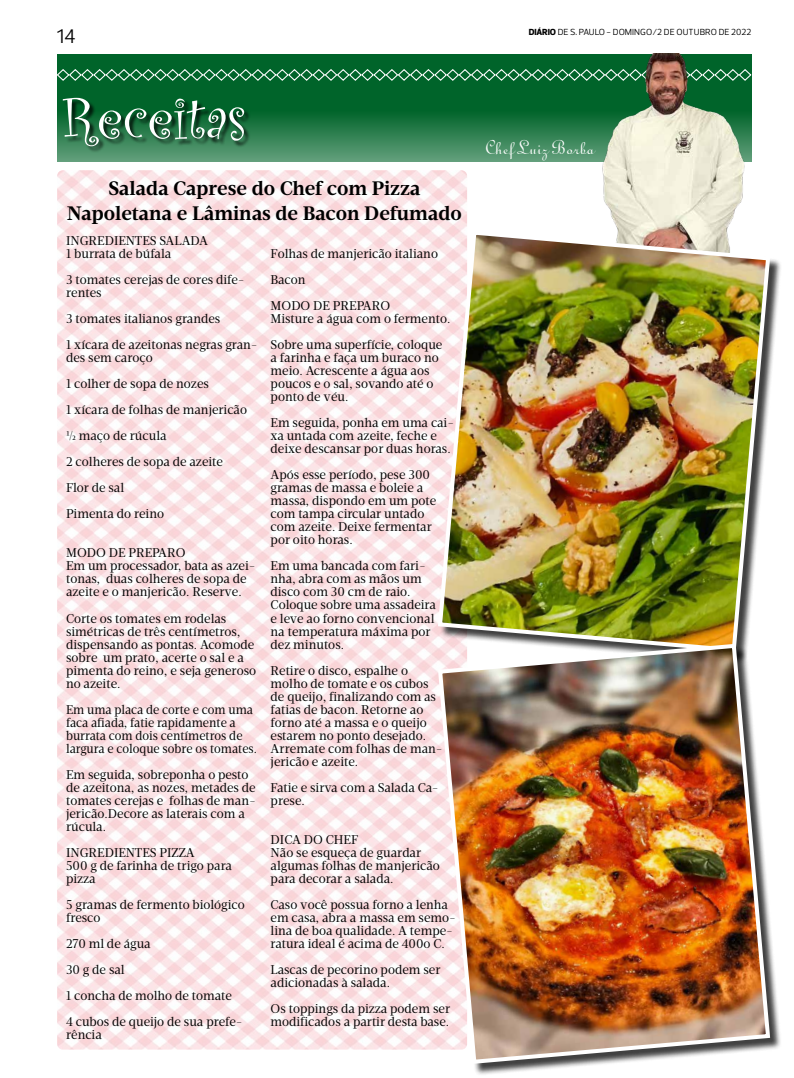
<style>
.page{position:relative;width:794px;height:1078px;background:#fff}
.page>*{position:absolute;margin:0;border:0;box-sizing:border-box;transform-origin:0 0}
.t1{font:62px "Curlz";color:#fff}
.t2{font:22px "Typo Upright BT";color:#fff}
.t3{font:700 20px/25px "Velino Text";color:#000;text-align:center}
.t4{font:20px "Prelo";color:#000}
.t5{font:13px/13px "Velino Text";color:#000;scale:.95 1}
.t6{font:13px/13px "Velino Text";color:#000;scale:.91 1}
.t7{font:9px "Prelo";color:#000}
.s1{font-weight:800}
</style>
<div class="page">
<img style="left:57px;top:170px;width:410px;height:879px">
<svg style="left:57px;top:54px;width:538px;height:108px;background:#1a733f"></svg>
<div style="left:64px;top:99px;width:187px;height:54px;background:#000;opacity:.75"></div>
<svg style="left:57px;top:68px;width:695px;height:14px;background:#328253"></svg>
<img style="left:595px;top:54px;width:156px;height:174px">
<div style="left:440px;top:232px;width:342px;height:432px;background:#000;opacity:.75"></div>
<img style="left:436px;top:228px;width:336px;height:413px">
<div style="left:440px;top:645px;width:342px;height:430px;background:#000;opacity:.75"></div>
<img style="left:436px;top:641px;width:336px;height:424px">
<h3 class="t4" style="left:57px;top:24px;width:21px">14</h3>
<h1 class="t1" style="left:61px;top:74px;width:187px">Receitas</h1>
<h3 class="t3" style="left:67px;top:176px;width:396px">Salada Caprese do Chef com Pizza<br>Napoletana e Lâminas de Bacon Defumado</h3>
<p class="t5" style="left:66px;top:234px;width:151px">INGREDIENTES SALADA<br>1 burrata de búfala</p>
<p class="t5" style="left:66px;top:273px;width:189px">3 tomates cerejas de cores dife&shy;rentes</p>
<p class="t5" style="left:66px;top:306px;width:203px;line-height:26px">3 tomates italianos grandes<br>1 xícara de azeitonas negras gran-</p>
<p class="t5" style="left:66px;top:345px;width:192px;line-height:26px">des sem caroço<br>1 colher de sopa de nozes<br>1 xícara de folhas de manjericão ½ maço de rúcula<br>2 colheres de sopa de azeite<br>Flor de sal<br>Pimenta do reino</p>
<p class="t5" style="left:66px;top:546px;width:201px">MODO DE PREPARO<br>Em um processador, bata as azei&shy;tonas, duas colheres de sopa de azeite e o manjericão. Reserve.</p>
<p class="t5" style="left:66px;top:611px;width:202px">Corte os tomates em rodelas simétricas de três centímetros, dispensando as pontas. Acomode sobre um prato, acerte o sal e a pimenta do reino, e seja generoso no azeite.</p>
<p class="t6" style="left:66px;top:702px;width:211px">Em uma placa de corte e com uma faca afiada, fatie rapidamente a burrata com dois centímetros de largura e coloque sobre os tomates.</p>
<p class="t5" style="left:66px;top:767px;width:201px">Em seguida, sobreponha o pesto de azeitona, as nozes, metades de tomates cerejas e folhas de man&shy;jericão.Decore as laterais com a rúcula.</p>
<p class="t5" style="left:66px;top:845px;width:176px">INGREDIENTES PIZZA<br>500 g de farinha de trigo para pizza</p>
<p class="t5" style="left:66px;top:897px;width:190px">5 gramas de fermento biológico fresco</p>
<p class="t5" style="left:66px;top:930px;width:187px;line-height:26px">270 ml de água<br>30 g de sal<br>1 concha de molho de tomate<br>4 cubos de queijo de sua prefe-</p>
<p class="t5" style="left:66px;top:1027px;width:39px">rência</p>
<p class="t5" style="left:271px;top:241px;width:178px;line-height:26px">Folhas de manjericão italiano<br>Bacon<br>MODO DE PREPARO</p>
<p class="t5" style="left:271px;top:306px;width:191px;line-height:26px">Misture a água com o fermento.<br>Sobre uma superfície, coloque</p>
<p class="t5" style="left:271px;top:351px;width:178px">a farinha e faça um buraco no meio. Acrescente a água aos poucos e o sal, sovando até o ponto de véu.</p>
<p class="t5" style="left:271px;top:416px;width:195px">Em seguida, ponha em uma cai&shy;xa untada com azeite, feche e deixe descansar por duas horas.</p>
<p class="t5" style="left:271px;top:468px;width:176px">Após esse período, pese 300 gramas de massa e boleie a massa, dispondo em um pote com tampa circular untado com azeite. Deixe fermentar por oito horas.</p>
<p class="t5" style="left:271px;top:559px;width:175px">Em uma bancada com fari&shy;nha, abra com as mãos um disco com 30 cm de raio.<br>Coloque sobre uma assadeira e leve ao forno convencional na temperatura máxima por dez minutos.</p>
<p class="t5" style="left:271px;top:663px;width:183px">Retire o disco, espalhe o molho de tomate e os cubos de queijo, finalizando com as fatias de bacon. Retorne ao forno até a massa e o queijo estarem no ponto desejado.<br>Arremate com folhas de man&shy;jericão e azeite.</p>
<p class="t5" style="left:271px;top:780px;width:178px">Fatie e sirva com a Salada Ca&shy;prese.</p>
<p class="t5" style="left:271px;top:832px;width:180px">DICA DO CHEF<br>Não se esqueça de guardar algumas folhas de manjericão para decorar a salada.</p>
<p class="t5" style="left:271px;top:897px;width:197px">Caso você possua forno a lenha em casa, abra a massa em semo&shy;lina de boa qualidade. A tempe&shy;ratura ideal é acima de 400o C.</p>
<p class="t5" style="left:271px;top:962px;width:180px">Lascas de pecorino podem ser adicionadas à salada.</p>
<p class="t5" style="left:271px;top:1001px;width:190px">Os toppings da pizza podem ser modificados a partir desta base.</p>
<p class="t7" style="left:528px;top:27px;width:224px"><span class="s1">DIÁRIO</span> DE S. PAULO - DOMINGO/2 DE OUTUBRO DE 2022</p>
<h2 class="t2" style="left:485px;top:135px;width:110px">Chef Luiz Borba</h2>
</div>
